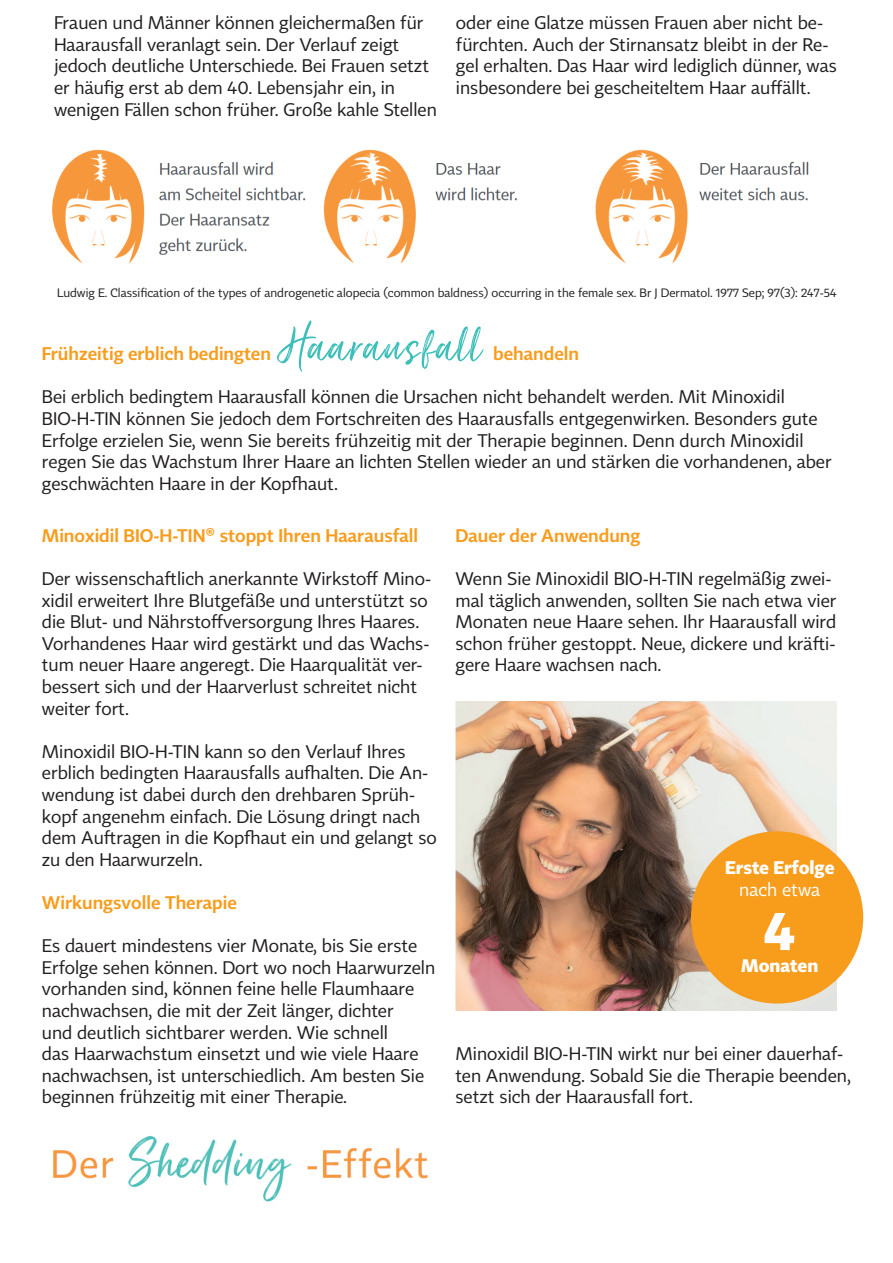
<style>
.page{position:relative;width:893px;height:1263px;background:#fff}
.page>*{position:absolute;margin:0;border:0;box-sizing:border-box;transform-origin:0 0}
.t1{font:60px "Just Lovely";letter-spacing:.03em;color:#3dbfb9}
.t2{font:700 54px "Tabac Sans";color:#fff}
.t3{font:18px/21.6px "Tabac Sans";color:#231f20}
.t4{font:300 18px "Tabac Sans";color:#f89c1c}
.t5{font:700 18px "Tabac Sans";color:#fff}
.t6{font:18px "Tabac Sans";color:#fff}
.t7{font:12px "Tabac Sans";color:#231f20}
</style>
<div class="page">
<img style="left:455px;top:702px;width:382px;height:308px">
<div style="left:692px;top:832px;width:170px;height:171px;background:#f89c1c;border-radius:50%"></div>
<img style="left:52px;top:1136px;width:376px;height:66px">
<img style="left:52px;top:149px;width:757px;height:115px">
<p class="t3" style="left:54px;top:12px;width:384px">Frauen und Männer können gleichermaßen für Haarausfall veranlagt sein. Der Verlauf zeigt jedoch deutliche Unterschiede. Bei Frauen setzt er häufig erst ab dem 40. Lebensjahr ein, in wenigen Fällen schon früher. Große kahle Stellen</p>
<p class="t3" style="left:456px;top:12px;width:382px">oder eine Glatze müssen Frauen aber nicht be&shy;fürchten. Auch der Stirnansatz bleibt in der Re&shy;gel erhalten. Das Haar wird lediglich dünner, was insbesondere bei gescheiteltem Haar auffällt.</p>
<p class="t7" style="left:57px;top:286px;width:781px">Ludwig E. Classification of the types of androgenetic alopecia (common baldness) occurring in the female sex. Br J Dermatol. 1977 Sep; 97(3): 247-54</p>
<h1 class="t1" style="left:280px;top:310px;width:202px">Haarausfall</h1>
<p class="t4" style="left:493px;top:343px;width:87px">behandeln</p>
<p class="t3" style="left:42px;top:386px;width:791px">Bei erblich bedingtem Haarausfall können die Ursachen nicht behandelt werden. Mit Minoxidil BIO-H-TIN können Sie jedoch dem Fortschreiten des Haarausfalls entgegenwirken. Besonders gute Erfolge erzielen Sie, wenn Sie bereits frühzeitig mit der Therapie beginnen. Denn durch Minoxidil regen Sie das Wachstum Ihrer Haare an lichten Stellen wieder an und stärken die vorhandenen, aber geschwächten Haare in der Kopfhaut.</p>
<p class="t4" style="left:42px;top:524px;width:378px">Minoxidil BIO-H-TIN® stoppt Ihren Haarausfall</p>
<p class="t3" style="left:42px;top:568px;width:391px">Der wissenschaftlich anerkannte Wirkstoff Mino&shy;xidil erweitert Ihre Blutgefäße und unterstützt so die Blut- und Nährstoffversorgung Ihres Haares.<br>Vorhandenes Haar wird gestärkt und das Wachs&shy;tum neuer Haare angeregt. Die Haarqualität ver&shy;bessert sich und der Haarverlust schreitet nicht weiter fort.</p>
<p class="t3" style="left:42px;top:741px;width:396px">Minoxidil BIO-H-TIN kann so den Verlauf Ihres erblich bedingten Haarausfalls aufhalten. Die An&shy;wendung ist dabei durch den drehbaren Sprüh&shy;kopf angenehm einfach. Die Lösung dringt nach dem Auftragen in die Kopfhaut ein und gelangt so zu den Haarwurzeln.</p>
<p class="t4" style="left:42px;top:891px;width:197px">Wirkungsvolle Therapie</p>
<p class="t3" style="left:42px;top:935px;width:395px">Es dauert mindestens vier Monate, bis Sie erste Erfolge sehen können. Dort wo noch Haarwurzeln vorhanden sind, können feine helle Flaumhaare nachwachsen, die mit der Zeit länger, dichter<br>und deutlich sichtbarer werden. Wie schnell<br>das Haarwachstum einsetzt und wie viele Haare nachwachsen, ist unterschiedlich. Am besten Sie beginnen frühzeitig mit einer Therapie.</p>
<p class="t4" style="left:42px;top:343px;width:231px">Frühzeitig erblich bedingten</p>
<p class="t4" style="left:455px;top:524px;width:186px">Dauer der Anwendung</p>
<p class="t3" style="left:455px;top:568px;width:383px">Wenn Sie Minoxidil BIO-H-TIN regelmäßig zwei&shy;mal täglich anwenden, sollten Sie nach etwa vier Monaten neue Haare sehen. Ihr Haarausfall wird schon früher gestoppt. Neue, dickere und kräfti&shy;gere Haare wachsen nach.</p>
<p class="t5" style="left:725px;top:857px;width:111px">Erste Erfolge</p>
<p class="t6" style="left:739px;top:879px;width:82px">nach etwa</p>
<h2 class="t2" style="left:764px;top:897px;width:33px">4</h2>
<p class="t5" style="left:741px;top:954px;width:79px">Monaten</p>
<p class="t3" style="left:455px;top:1043px;width:397px">Minoxidil BIO-H-TIN wirkt nur bei einer dauerhaf&shy;ten Anwendung. Sobald Sie die Therapie beenden, setzt sich der Haarausfall fort.</p>
</div>
